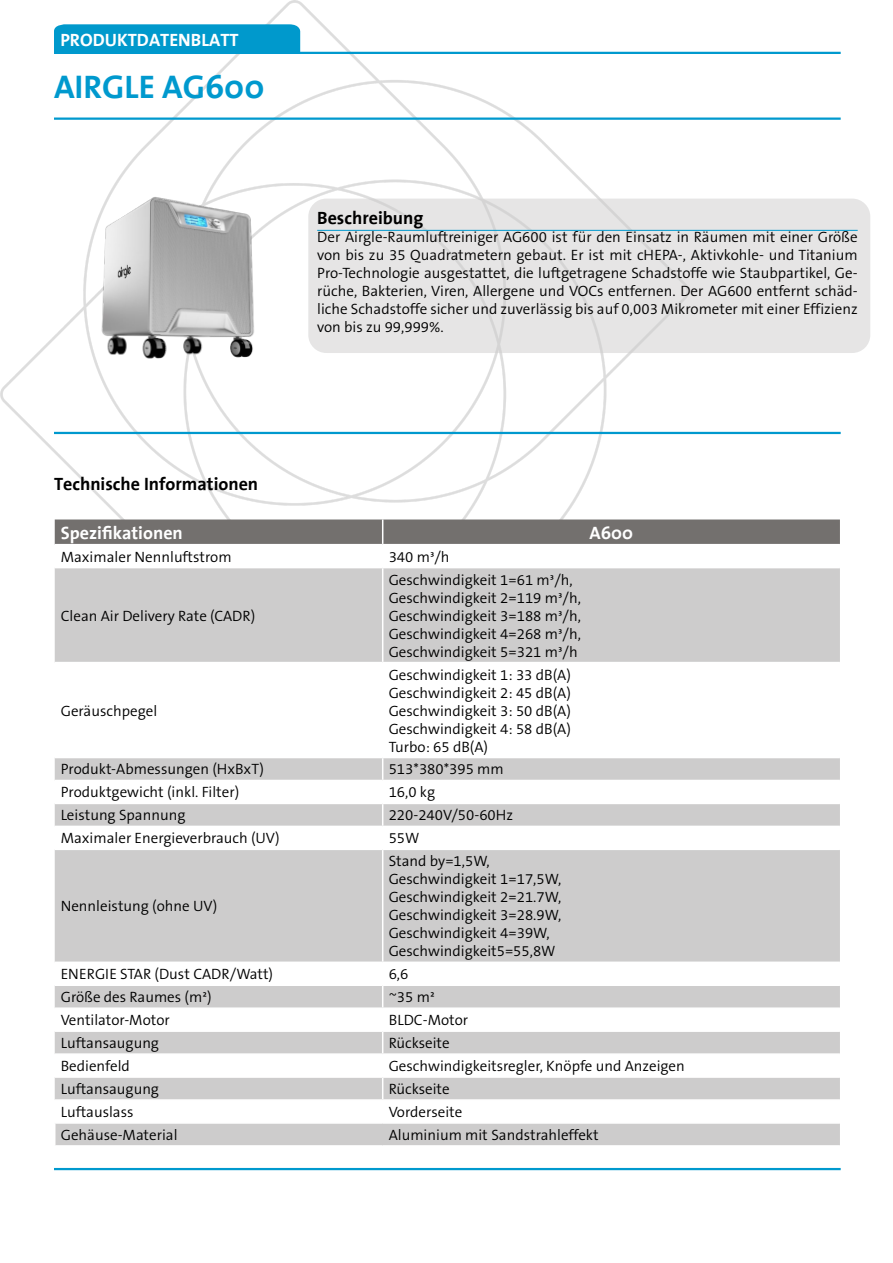
<style>
.page{position:relative;width:893px;height:1263px;background:#fff}
.page>*{position:absolute;margin:0;border:0;box-sizing:border-box;transform-origin:0 0}
.t1{font:700 33px "The Sans";color:#0099ce}
.t2{font:700 18px "The Sans";color:#fff}
.t3{font:700 18px "The Sans";color:#000}
.t4{font:300 15px/18px "The Sans B4";color:#000}
</style>
<div class="page">
<img style="left:0;top:0;width:688px;height:662px">
<div style="left:54px;top:24px;width:246px;height:28px;background:#09c"></div>
<hr style="left:54px;top:52px;width:787px;height:2px;background:#0099ce">
<hr style="left:54px;top:432px;width:787px;height:2px;background:#0099ce">
<hr style="left:54px;top:118px;width:787px;height:2px;background:#0099ce">
<div style="left:55px;top:568px;width:785px;height:94px;background:#cdcccc"></div>
<div style="left:55px;top:850px;width:785px;height:111px;background:#cdcccc"></div>
<svg style="left:55px;top:519px;width:785px;height:48px"></svg>
<hr style="left:55px;top:567px;width:328px;height:1px;background:#fff">
<hr style="left:383px;top:567px;width:457px;height:1px;background:#fff">
<hr style="left:382px;top:568px;width:1px;height:94px;background:#fff">
<svg style="left:55px;top:758px;width:785px;height:68px"></svg>
<hr style="left:382px;top:850px;width:1px;height:111px;background:#fff">
<svg style="left:55px;top:986px;width:785px;height:159px"></svg>
<hr style="left:54px;top:1124px;width:2px;height:21px;background:#fff">
<hr style="left:54px;top:1122px;width:329px;height:2px;background:#fff">
<hr style="left:383px;top:1122px;width:457px;height:2px;background:#fff">
<hr style="left:54px;top:1168px;width:787px;height:2px;background:#0099ce">
<img style="left:70px;top:185px;width:214px;height:182px">
<div style="left:308px;top:199px;width:562px;height:154px;background:#e6e5e5;border-radius:18px"></div>
<hr style="left:317px;top:230px;width:541px;height:1px;background:#0099ce">
<p class="t2" style="left:60px;top:25px;width:180px">PRODUKTDATENBLATT</p>
<h1 class="t1" style="left:54px;top:59px;width:212px">AIRGLE AG600</h1>
<p class="t3" style="left:317px;top:203px;width:108px">Beschreibung</p>
<p class="t4" style="left:317px;top:229px;width:542px;text-align:justify">Der Airgle-Raumluftreiniger AG600 ist für den Einsatz in Räumen mit einer Größe von bis zu 35 Quadratmetern gebaut. Er ist mit cHEPA-, Aktivkohle- und Titanium Pro-Technologie ausgestattet, die luftgetragene Schadstoffe wie Staubpartikel, Ge&shy;rüche, Bakterien, Viren, Allergene und VOCs entfernen. Der AG600 entfernt schäd&shy;liche Schadstoffe sicher und zuverlässig bis auf 0,003 Mikrometer mit einer Effizienz von bis zu 99,999%.</p>
<p class="t3" style="left:54px;top:469px;width:206px">Technische Informationen</p>
<p class="t2" style="left:61px;top:517px;width:124px">Spezifikationen</p>
<p class="t2" style="left:589px;top:517px;width:45px">A600</p>
<p class="t4" style="left:61px;top:548px;width:172px">Maximaler Nennluftstrom</p>
<p class="t4" style="left:389px;top:548px;width:62px">340 m³/h</p>
<p class="t4" style="left:61px;top:607px;width:196px">Clean Air Delivery Rate (CADR)</p>
<p class="t4" style="left:61px;top:702px;width:98px">Geräuschpegel</p>
<p class="t4" style="left:389px;top:571px;width:194px">Geschwindigkeit 1=61 m³/h,<br>Geschwindigkeit 2=119 m³/h,<br>Geschwindigkeit 3=188 m³/h,<br>Geschwindigkeit 4=268 m³/h,<br>Geschwindigkeit 5=321 m³/h</p>
<p class="t4" style="left:389px;top:666px;width:184px;text-align:justify">Geschwindigkeit 1: 33 dB(A)<br>Geschwindigkeit 2: 45 dB(A)<br>Geschwindigkeit 3: 50 dB(A)<br>Geschwindigkeit 4: 58 dB(A)<br>Turbo: 65 dB(A)</p>
<p class="t4" style="left:61px;top:761px;width:205px">Produkt-Abmessungen (HxBxT)</p>
<p class="t4" style="left:389px;top:761px;width:117px">513*380*395 mm</p>
<p class="t4" style="left:61px;top:784px;width:180px">Produktgewicht (inkl. Filter)</p>
<p class="t4" style="left:389px;top:784px;width:48px">16,0 kg</p>
<p class="t4" style="left:61px;top:807px;width:126px">Leistung Spannung</p>
<p class="t4" style="left:389px;top:807px;width:126px">220-240V/50-60Hz</p>
<p class="t4" style="left:61px;top:830px;width:221px">Maximaler Energieverbrauch (UV)</p>
<p class="t4" style="left:389px;top:830px;width:32px">55W</p>
<p class="t4" style="left:61px;top:898px;width:158px">Nennleistung (ohne UV)</p>
<p class="t4" style="left:389px;top:853px;width:174px">Stand by=1,5W,<br>Geschwindigkeit 1=17,5W,<br>Geschwindigkeit 2=21.7W,<br>Geschwindigkeit 3=28.9W,<br>Geschwindigkeit 4=39W,<br>Geschwindigkeit5=55,8W</p>
<p class="t4" style="left:61px;top:966px;width:214px">ENERGIE STAR (Dust CADR/Watt)</p>
<p class="t4" style="left:389px;top:966px;width:21px">6,6</p>
<p class="t4" style="left:61px;top:989px;width:152px">Größe des Raumes (m²)</p>
<p class="t4" style="left:389px;top:989px;width:48px">~35 m²</p>
<p class="t4" style="left:61px;top:1012px;width:111px">Ventilator-Motor</p>
<p class="t4" style="left:389px;top:1012px;width:81px">BLDC-Motor</p>
<p class="t4" style="left:61px;top:1035px;width:100px">Luftansaugung</p>
<p class="t4" style="left:389px;top:1035px;width:63px">Rückseite</p>
<p class="t4" style="left:61px;top:1057px;width:71px">Bedienfeld</p>
<p class="t4" style="left:389px;top:1057px;width:298px">Geschwindigkeitsregler, Knöpfe und Anzeigen</p>
<p class="t4" style="left:61px;top:1080px;width:100px">Luftansaugung</p>
<p class="t4" style="left:389px;top:1080px;width:63px">Rückseite</p>
<p class="t4" style="left:61px;top:1103px;width:74px">Luftauslass</p>
<p class="t4" style="left:389px;top:1103px;width:75px">Vorderseite</p>
<p class="t4" style="left:61px;top:1126px;width:118px">Gehäuse-Material</p>
<p class="t4" style="left:389px;top:1126px;width:212px">Aluminium mit Sandstrahleffekt</p>
</div>
